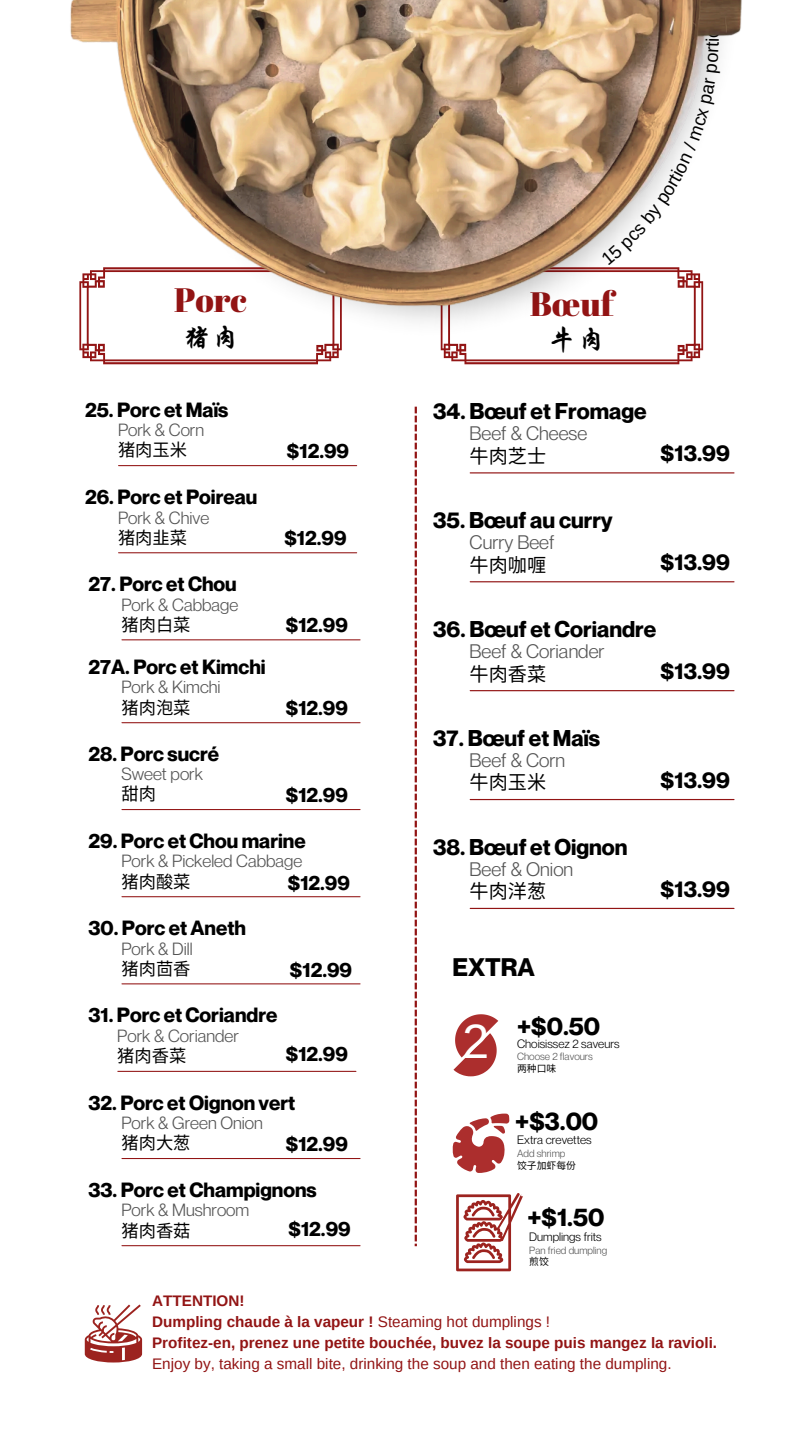
<style>
.page{position:relative;width:810px;height:1440px;background:#fff}
.page>*{position:absolute;margin:0;border:0;box-sizing:border-box;transform-origin:0 0}
.t1{font:48px "Arimo";color:#fff}
.t2{font:33.9px "Abril Fatface";color:#921414}
.t3{font:28.2px "Hellofont ID Qing Hua Xing Kai";color:#000}
.t4{font:700 24.9px "Neue Montreal";color:#000}
.t5{font:700 22.3px "Neue Montreal";color:#000}
.t6{font:700 20.2px "Neue Montreal";color:#000}
.t7{font:19.2px "Neue Montreal";color:#545454}
.t8{font:19.2px "Noto Sans CJ Ksc";color:#000}
.t9{font:18.2px "Arimo";color:#000}
.t10{font:17.3px "Neue Montreal";color:#545454}
.t11{font:17.3px "Noto Sans CJ Ksc";color:#000}
.t12{font:700 15.3px "Arimo";color:#921414}
.t13{font:15.3px "Arimo";color:#921414}
.t14{font:11.9px "Neue Montreal";color:#000}
.t15{font:10.2px "Neue Montreal";color:#545454}
.t16{font:9.8px "Noto Sans CJ Ksc";color:#000}
.s1{font-weight:400}
</style>
<div class="page">
<svg style="left:415px;top:408px;width:2px;height:838px;background:#b05454"></svg>
<hr style="left:119px;top:465px;width:238px;height:1px;background:#921414">
<hr style="left:122px;top:639px;width:238px;height:1px;background:#921414">
<hr style="left:122px;top:896px;width:238px;height:1px;background:#921414">
<hr style="left:119px;top:552px;width:238px;height:1px;background:#921414">
<hr style="left:122px;top:983px;width:238px;height:1px;background:#921414">
<hr style="left:122px;top:1158px;width:238px;height:1px;background:#921414">
<hr style="left:118px;top:1071px;width:238px;height:1px;background:#921414">
<hr style="left:122px;top:1245px;width:238px;height:1px;background:#921414">
<hr style="left:470px;top:472px;width:264px;height:1px;background:#921414">
<hr style="left:470px;top:581px;width:264px;height:1px;background:#921414">
<hr style="left:470px;top:690px;width:264px;height:1px;background:#921414">
<hr style="left:470px;top:799px;width:264px;height:1px;background:#921414">
<hr style="left:470px;top:908px;width:264px;height:1px;background:#921414">
<hr style="left:122px;top:809px;width:238px;height:1px;background:#921414">
<svg style="left:85px;top:1304px;width:57px;height:58px"></svg>
<svg style="left:452px;top:1114px;width:57px;height:59px"></svg>
<svg style="left:453px;top:1014px;width:45px;height:62px"></svg>
<svg style="left:456px;top:1193px;width:67px;height:78px"></svg>
<img style="left:83px;top:345px;width:597px;height:63px">
<img style="left:70px;top:0;width:672px;height:345px">
<hr style="left:122px;top:722px;width:238px;height:1px;background:#921414">
<svg style="left:441px;top:39px;width:280px;height:325px"></svg>
<p class="t9" style="left:702px;top:38px;width:12px;rotate:-90deg">o</p>
<p class="t2" style="left:174px;top:277px;width:74px">Porc</p>
<p class="t3" style="left:183px;top:319px;width:58px">猪肉</p>
<h2 class="t6" style="left:85px;top:397px;width:145px">25. Porc et Maïs</h2>
<p class="t10" style="left:118px;top:420px;width:88px">Pork &amp; Corn</p>
<p class="t11" style="left:118px;top:436px;width:69px">猪肉玉米</p>
<p class="t6" style="left:287px;top:439px;width:64px">$12.99</p>
<p class="t6" style="left:85px;top:485px;width:174px">26. Porc et Poireau</p>
<h3 class="t10" style="left:118px;top:507px;width:93px">Pork &amp; Chive</h3>
<p class="t11" style="left:118px;top:524px;width:71px">猪肉韭菜</p>
<p class="t6" style="left:284px;top:526px;width:64px">$12.99</p>
<p class="t6" style="left:88px;top:572px;width:150px">27. Porc et Chou</p>
<h1 class="t10" style="left:121px;top:594px;width:118px">Pork &amp; Cabbage</h1>
<p class="t11" style="left:121px;top:611px;width:71px">猪肉白菜</p>
<p class="t6" style="left:286px;top:613px;width:64px">$12.99</p>
<p class="t6" style="left:88px;top:654px;width:179px">27A. Porc et Kimchi</p>
<p class="t10" style="left:121px;top:677px;width:101px">Pork &amp; Kimchi</p>
<p class="t11" style="left:121px;top:694px;width:71px">猪肉泡菜</p>
<p class="t6" style="left:286px;top:695px;width:64px">$12.99</p>
<p class="t6" style="left:88px;top:741px;width:132px">28. Porc sucré</p>
<h6 class="t10" style="left:121px;top:763px;width:83px">Sweet pork</h6>
<p class="t11" style="left:121px;top:780px;width:33px">甜肉</p>
<p class="t6" style="left:286px;top:782px;width:64px">$12.99</p>
<h2 class="t6" style="left:88px;top:828px;width:219px">29. Porc et Chou marine</h2>
<h6 class="t10" style="left:121px;top:851px;width:182px">Pork &amp; Pickeled Cabbage</h6>
<p class="t11" style="left:121px;top:868px;width:71px">猪肉酸菜</p>
<p class="t6" style="left:288px;top:871px;width:64px">$12.99</p>
<p class="t6" style="left:88px;top:916px;width:159px">30. Porc et Aneth</p>
<h6 class="t10" style="left:121px;top:938px;width:73px">Pork &amp; Dill</h6>
<p class="t11" style="left:121px;top:955px;width:69px">猪肉茴香</p>
<p class="t6" style="left:290px;top:957px;width:64px">$12.99</p>
<p class="t6" style="left:88px;top:1003px;width:190px">31. Porc et Coriandre</p>
<h6 class="t10" style="left:117px;top:1025px;width:123px">Pork &amp; Coriander</h6>
<p class="t11" style="left:117px;top:1042px;width:71px">猪肉香菜</p>
<p class="t6" style="left:286px;top:1041px;width:64px">$12.99</p>
<p class="t6" style="left:88px;top:1090px;width:208px">32. Porc et Oignon vert</p>
<h3 class="t10" style="left:121px;top:1112px;width:143px">Pork &amp; Green Onion</h3>
<p class="t11" style="left:121px;top:1129px;width:71px">猪肉大葱</p>
<p class="t6" style="left:286px;top:1131px;width:64px">$12.99</p>
<p class="t6" style="left:88px;top:1177px;width:230px">33. Porc et Champignons</p>
<h3 class="t10" style="left:121px;top:1200px;width:129px">Pork &amp; Mushroom</h3>
<p class="t11" style="left:121px;top:1216px;width:71px">猪肉香菇</p>
<p class="t6" style="left:288px;top:1217px;width:64px">$12.99</p>
<p class="t2" style="left:530px;top:280px;width:85px">Bœuf</p>
<h1 class="t3" style="left:549px;top:320px;width:58px">牛肉</h1>
<p class="t5" style="left:433px;top:397px;width:215px">34. Bœuf et Fromage</p>
<h3 class="t7" style="left:470px;top:422px;width:119px">Beef &amp; Cheese</h3>
<p class="t8" style="left:470px;top:441px;width:76px">牛肉芝士</p>
<p class="t5" style="left:661px;top:440px;width:71px">$13.99</p>
<p class="t5" style="left:433px;top:506px;width:181px">35. Bœuf au curry</p>
<h3 class="t7" style="left:470px;top:531px;width:86px">Curry Beef</h3>
<p class="t8" style="left:470px;top:549px;width:78px">牛肉咖喱</p>
<p class="t5" style="left:661px;top:549px;width:71px">$13.99</p>
<p class="t5" style="left:433px;top:615px;width:225px">36. Bœuf et Coriandre</p>
<h3 class="t7" style="left:470px;top:640px;width:136px">Beef &amp; Coriander</h3>
<p class="t8" style="left:470px;top:658px;width:78px">牛肉香菜</p>
<p class="t5" style="left:661px;top:657px;width:71px">$13.99</p>
<p class="t5" style="left:433px;top:724px;width:169px">37. Bœuf et Maïs</p>
<h6 class="t7" style="left:470px;top:748px;width:97px">Beef &amp; Corn</h6>
<p class="t8" style="left:470px;top:767px;width:77px">牛肉玉米</p>
<p class="t5" style="left:661px;top:766px;width:71px">$13.99</p>
<p class="t5" style="left:433px;top:833px;width:196px">38. Bœuf et Oignon</p>
<h3 class="t7" style="left:470px;top:857px;width:105px">Beef &amp; Onion</h3>
<p class="t8" style="left:470px;top:876px;width:78px">牛肉洋葱</p>
<p class="t5" style="left:661px;top:875px;width:71px">$13.99</p>
<p class="t4" style="left:452px;top:952px;width:84px">EXTRA</p>
<p class="t1" style="left:463px;top:1015px;width:28px">2</p>
<p class="t4" style="left:517px;top:1011px;width:85px">+$0.50</p>
<h5 class="t14" style="left:517px;top:1036px;width:104px">Choisissez 2 saveurs</h5>
<p class="t15" style="left:517px;top:1050px;width:77px">Choose 2 flavours</p>
<p class="t16" style="left:517px;top:1060px;width:41px">两种口味</p>
<h5 class="t4" style="left:515px;top:1106px;width:84px">+$3.00</h5>
<p class="t14" style="left:517px;top:1133px;width:76px">Extra crevettes</p>
<p class="t15" style="left:517px;top:1147px;width:50px">Add shrimp</p>
<p class="t16" style="left:517px;top:1157px;width:60px">饺子加虾每份</p>
<h5 class="t4" style="left:527px;top:1202px;width:78px">+$1.50</h5>
<p class="t14" style="left:529px;top:1229px;width:74px">Dumplings frits</p>
<p class="t15" style="left:529px;top:1244px;width:79px">Pan fried dumpling</p>
<p class="t16" style="left:529px;top:1254px;width:21px">煎饺</p>
<p class="t12" style="left:152px;top:1292px;width:94px">ATTENTION!</p>
<h4 class="t12" style="left:152px;top:1313px;width:399px">Dumpling chaude à la vapeur ! <span class="s1">Steaming hot dumplings !</span></h4>
<p class="t12" style="left:152px;top:1334px;width:567px">Profitez-en, prenez une petite bouchée, buvez la soupe puis mangez la ravioli.</p>
<p class="t13" style="left:152px;top:1355px;width:521px">Enjoy by, taking a small bite, drinking the soup and then eating the dumpling.</p>
</div>
